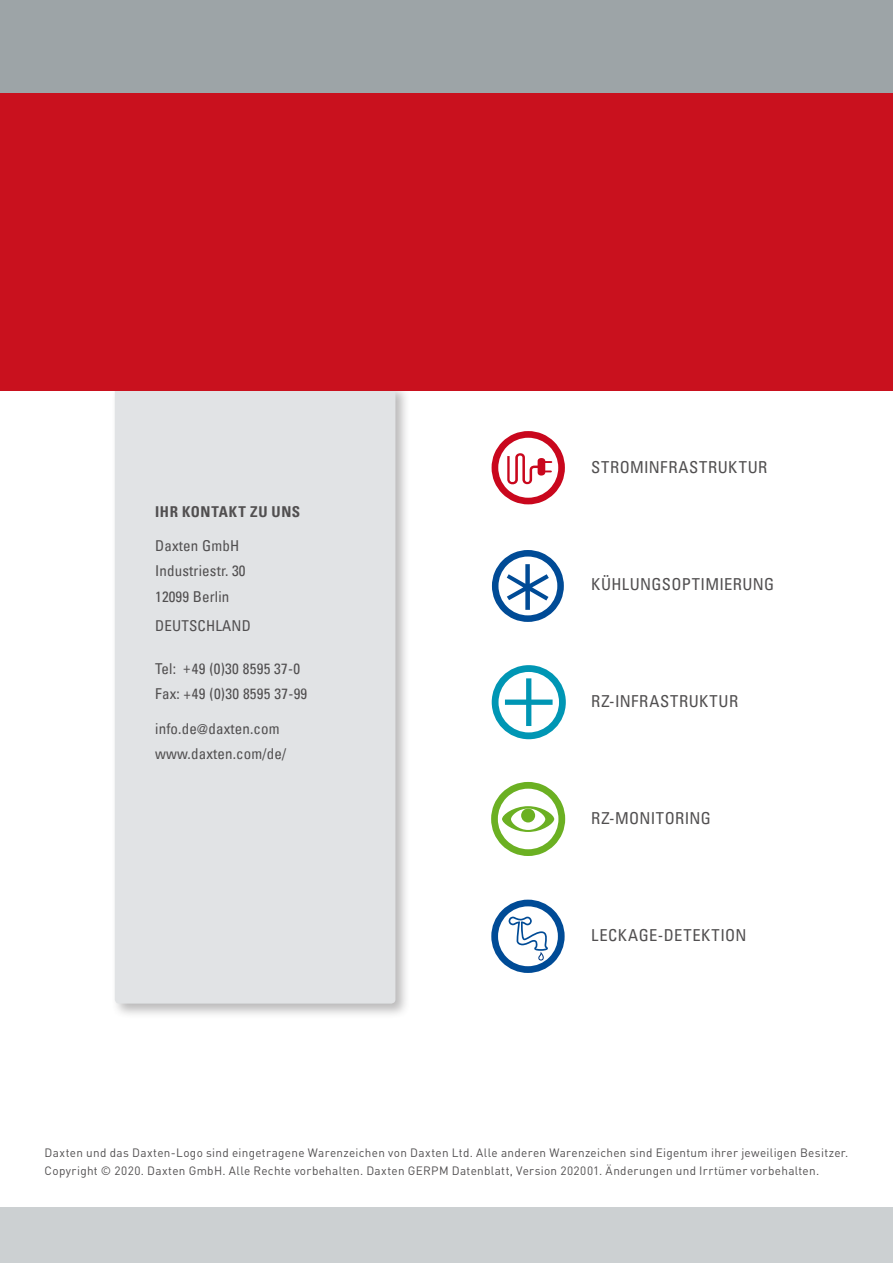
<style>
.page{position:relative;width:893px;height:1263px;background:#fff}
.page>*{position:absolute;margin:0;border:0;box-sizing:border-box;transform-origin:0 0}
.t1{font:condensed 16.5px "Univers LT";letter-spacing:.025em;color:#514f50}
.t2{font:condensed 16.5px "Univers LT";letter-spacing:.045em;color:#514f50}
.t3{font:condensed 15px/25.5px "Univers LT";letter-spacing:.01em;color:#514f50}
.t4{font:700 condensed 15px "Univers LT";letter-spacing:.04em;color:#514f50}
.t5{font:12px/18px "DIN Pro";letter-spacing:.025em;color:#514f50}
.s1{font-size:13.5px}
</style>
<div class="page">
<div style="left:111px;top:384px;width:300px;height:635px;background:#514f50;opacity:.4"></div>
<div style="left:115px;top:391px;width:280px;height:612px;background:#e1e3e5"></div>
<div style="left:0;top:1208px;width:893px;height:55px;background:#ccd0d2"></div>
<div style="left:0;top:0;width:893px;height:94px;background:#9da4a7"></div>
<div style="left:0;top:94px;width:893px;height:297px;background:#c9111e"></div>
<svg style="left:491px;top:782px;width:74px;height:74px"></svg>
<div style="left:521px;top:808px;width:14px;height:14px;background:#6bb022;border-radius:50%"></div>
<svg style="left:492px;top:665px;width:74px;height:74px"></svg>
<svg style="left:492px;top:431px;width:73px;height:73px"></svg>
<svg style="left:491px;top:900px;width:74px;height:73px"></svg>
<svg style="left:492px;top:550px;width:72px;height:72px"></svg>
<p class="t4" style="left:155px;top:502px;width:147px">IHR KONTAKT ZU UNS</p>
<p class="t3" style="left:155px;top:532px;width:92px">Daxten GmbH<br>Industriestr. 30<br>12099 Berlin</p>
<p class="t3" style="left:155px;top:613px;width:97px">DEUTSCHLAND</p>
<p class="t3" style="left:155px;top:656px;width:154px">Tel: +49 (0)30 8595 37-0<br>Fax: +49 (0)30 8595 37-99</p>
<p class="t3" style="left:155px;top:715px;width:133px">info.de<span class="s1">@</span>daxten.com www.daxten.com/de/</p>
<h1 class="t1" style="left:591px;top:457px;width:177px">STROMINFRASTRUKTUR</h1>
<h1 class="t1" style="left:591px;top:574px;width:184px">KÜHLUNGSOPTIMIERUNG</h1>
<h1 class="t2" style="left:591px;top:691px;width:148px">RZ-INFRASTRUKTUR</h1>
<h1 class="t1" style="left:591px;top:808px;width:121px">RZ-MONITORING</h1>
<h1 class="t1" style="left:591px;top:925px;width:157px">LECKAGE-DETEKTION</h1>
<p class="t5" style="left:45px;top:1143px;width:805px">Daxten und das Daxten-Logo sind eingetragene Warenzeichen von Daxten Ltd. Alle anderen Warenzeichen sind Eigentum ihrer jeweiligen Besitzer.<br>Copyright © 2020. Daxten GmbH. Alle Rechte vorbehalten. Daxten GERPM Datenblatt, Version 202001. Änderungen und Irrtümer vorbehalten.</p>
</div>
